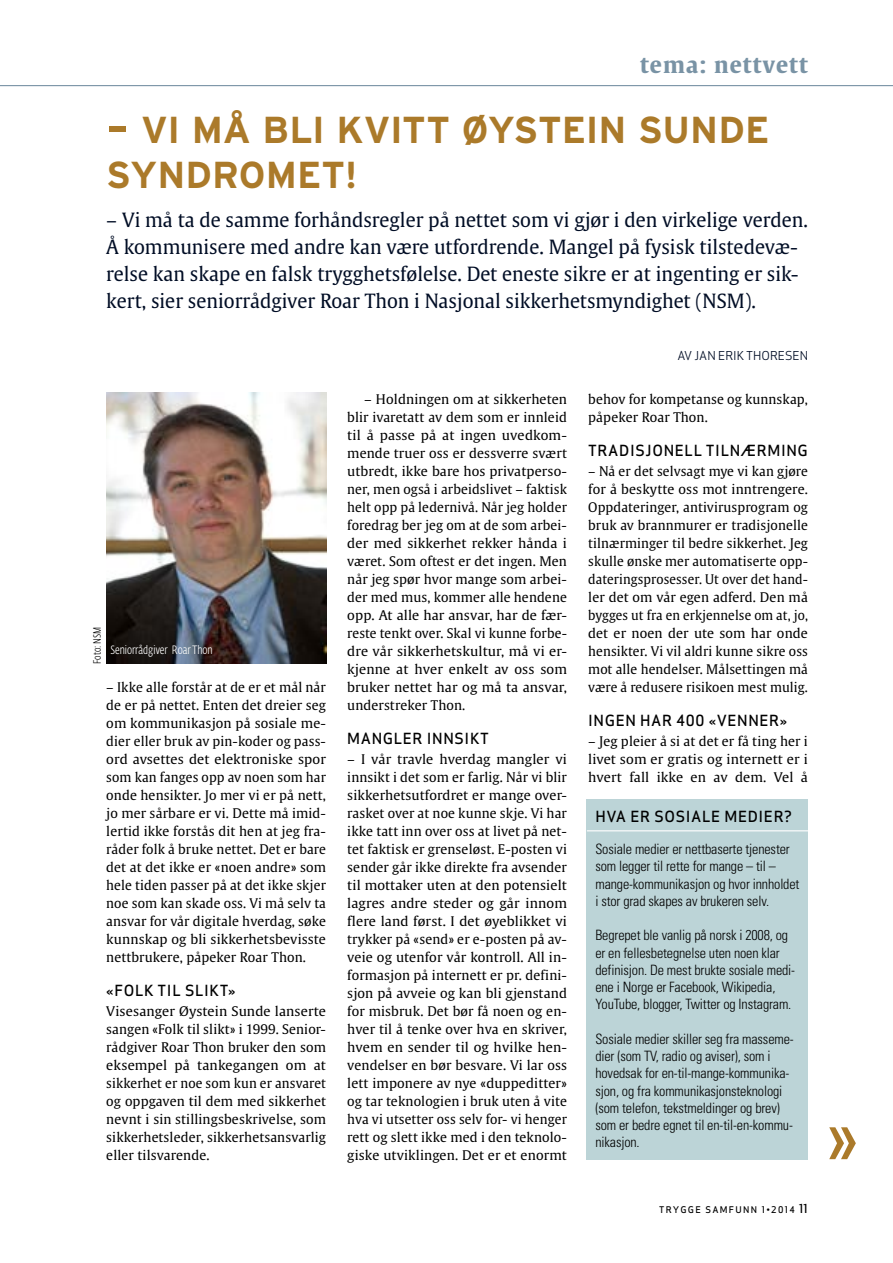
<style>
.page{position:relative;width:893px;height:1263px;background:#fff}
.page>*{position:absolute;margin:0;border:0;box-sizing:border-box;transform-origin:0 0}
.t1{font:77.7px "Gulliver Regular Roman";color:#ab7a2a}
.t2{font:700 37.5px/45px "Interstate";letter-spacing:-.005em;color:#ab7a2a;scale:1.5 1}
.t3{font:22.35px "Gulliver Bold Roman";letter-spacing:.05em;color:#7993a5}
.t4{font:19.5px/27px "Gulliver Regular Roman";color:#000d25}
.t5{font:15px "Apex Sans Medium T";letter-spacing:.04em;color:#000}
.t6{font:300 condensed 14.25px/17.2px "Univers";letter-spacing:-.01em;color:#000}
.t7{font:13.2px/18px "Gulliver Regular Roman";letter-spacing:.01em;color:#000;text-align:justify}
.t8{font:300 12px "Fedra Sans Cond Alt Std";color:#fff}
.t9{font:12px "Apex Sans Book T";color:#000d25}
.t10{font:300 10.5px "Fedra Sans Cond Alt Std";color:#000}
.t11{font:9px "Apex Sans Medium C";color:#000}
.s1{font-size:12px}
</style>
<div class="page">
<hr style="left:0;top:85px;width:893px;height:1px;background:#7993a5">
<img style="left:106px;top:393px;width:220px;height:270px">
<div style="left:587px;top:800px;width:221px;height:360px;background:#bcd4d7"></div>
<hr style="left:587px;top:830px;width:221px;height:1px;background:#fff">
<h3 class="t3" style="left:640px;top:51px;width:169px">tema: nettvett</h3>
<h2 class="t2" style="left:106px;top:107px;width:444px">- VI MÅ BLI KVITT ØYSTEIN SUN DE<br>SYN DROMET!</h2>
<p class="t4" style="left:106px;top:206px;width:703px">– Vi må ta de samme forhåndsregler på nettet som vi gjør i den virkelige verden.<br>Å kommunisere med andre kan være utfordrende. Mangel på fysisk tilstedevæ&shy;relse kan skape en falsk trygghetsfølelse. Det eneste sikre er at ingenting er sik&shy;kert, sier seniorrådgiver Roar Thon i Nasjonal sikkerhetsmyndighet (NSM).</p>
<p class="t9" style="left:677px;top:348px;width:132px">AV JAN ERIK THORESEN</p>
<p class="t10" style="left:91px;top:664px;width:38px;rotate:-90deg">Foto: NSM</p>
<p class="t8" style="left:111px;top:643px;width:104px">Seniorrådgiver Roar Thon</p>
<p class="t7" style="left:106px;top:678px;width:221px">– Ikke alle forstår at de er et mål når de er på nettet. Enten det dreier seg om kommunikasjon på sosiale me&shy;dier eller bruk av pin-koder og pass&shy;ord avsettes det elektroniske spor som kan fanges opp av noen som har onde hensikter. Jo mer vi er på nett, jo mer sårbare er vi. Dette må imid&shy;lertid ikke forstås dit hen at jeg fra&shy;råder folk å bruke nettet. Det er bare det at det ikke er «noen andre» som hele tiden passer på at det ikke skjer noe som kan skade oss. Vi må selv ta ansvar for vår digitale hverdag, søke kunnskap og bli sikkerhetsbevisste nettbrukere, påpeker Roar Thon.</p>
<p class="t5" style="left:106px;top:981px;width:131px">«FOLK TIL SLIKT»</p>
<p class="t7" style="left:106px;top:1002px;width:221px">Visesanger Øystein Sunde lanserte sangen «Folk til slikt» i 1999. Senior&shy;rådgiver Roar Thon bruker den som eksempel på tankegangen om at sikkerhet er noe som kun er ansvaret og oppgaven til dem med sikkerhet nevnt i sin stillingsbeskrivelse, som sikkerhetsleder, sikkerhetsansvarlig eller tilsvarende.</p>
<p class="t7" style="left:347px;top:390px;width:221px;text-indent:17px">– Holdningen om at sikkerheten blir ivaretatt av dem som er innleid til å passe på at ingen uvedkom&shy;mende truer oss er dessverre svært utbredt, ikke bare hos privatperso&shy;ner, men også i arbeidslivet – faktisk helt opp på ledernivå. Når jeg holder foredrag ber jeg om at de som arbei&shy;der med sikkerhet rekker hånda i været. Som oftest er det ingen. Men når jeg spør hvor mange som arbei&shy;der med mus, kommer alle hendene opp. At alle har ansvar, har de fær&shy;reste tenkt over. Skal vi kunne forbe&shy;dre vår sikkerhetskultur, må vi er&shy;kjenne at hver enkelt av oss som bruker nettet har og må ta ansvar, understreker Thon.</p>
<p class="t5" style="left:347px;top:729px;width:141px">MANGLER INNSIKT</p>
<p class="t7" style="left:347px;top:750px;width:221px">– I vår travle hverdag mangler vi innsikt i det som er farlig. Når vi blir sikkerhetsutfordret er mange over&shy;rasket over at noe kunne skje. Vi har ikke tatt inn over oss at livet på net&shy;tet faktisk er grenseløst. E-posten vi sender går ikke direkte fra avsender til mottaker uten at den potensielt lagres andre steder og går innom flere land først. I det øyeblikket vi trykker på «send» er e-posten på av&shy;veie og utenfor vår kontroll. All in&shy;formasjon på internett er pr. defini&shy;sjon på avveie og kan bli gjenstand for misbruk. Det bør få noen og en&shy;hver til å tenke over hva en skriver, hvem en sender til og hvilke hen&shy;vendelser en bør besvare. Vi lar oss lett imponere av nye «duppeditter» og tar teknologien i bruk uten å vite hva vi utsetter oss selv for- vi henger rett og slett ikke med i den teknolo&shy;giske utviklingen. Det er et enormt</p>
<p class="t7" style="left:588px;top:390px;width:221px">behov for kompetanse og kunnskap, påpeker Roar Thon.</p>
<p class="t5" style="left:588px;top:441px;width:221px">TRADISJONELL TILNÆRMING</p>
<p class="t7" style="left:588px;top:462px;width:221px">– Nå er det selvsagt mye vi kan gjøre for å beskytte oss mot inntrengere.<br>Oppdateringer, antivirusprogram og bruk av brannmurer er tradisjonelle tilnærminger til bedre sikkerhet. Jeg skulle ønske mer automatiserte opp&shy;dateringsprosesser. Ut over det hand&shy;ler det om vår egen adferd. Den må bygges ut fra en erkjennelse om at, jo, det er noen der ute som har onde hensikter. Vi vil aldri kunne sikre oss mot alle hendelser. Målsettingen må være å redusere risikoen mest mulig.</p>
<p class="t5" style="left:588px;top:711px;width:201px">I NGEN HAR 400 «VENNER»</p>
<p class="t7" style="left:588px;top:732px;width:221px">– Jeg pleier å si at det er få ting her i livet som er gratis og internett er i hvert fall ikke en av dem. Vel å</p>
<p class="t5" style="left:595px;top:806px;width:198px">HVA ER SOSIALE MEDIER?</p>
<p class="t6" style="left:595px;top:840px;width:206px">Sosiale medier er nettbaserte tjenester som legger til rette for mange – til – mange-kommunikasjon og hvor innholdet i stor grad skapes av brukeren selv.</p>
<p class="t6" style="left:595px;top:927px;width:201px">Begrepet ble vanlig på norsk i 2008, og er en fellesbetegnelse uten noen klar definisjon. De mest brukte sosiale medi&shy;ene i Norge er Facebook, Wikipedia, YouTube, blogger, Twitter og Instagram.</p>
<p class="t6" style="left:595px;top:1030px;width:200px">Sosiale medier skiller seg fra masseme&shy;dier (som TV, radio og aviser), som i hovedsak for en-til-mange-kommunika&shy;sjon, og fra kommunikasjonsteknologi (som telefon, tekstmeldinger og brev) som er bedre egnet til en-til-en-kommu&shy;nikasjon.</p>
<p class="t11" style="left:659px;top:1204px;width:8px">TRYGGE</p>
<p class="t11" style="left:705px;top:1204px;width:9px">SAMFUNN</p>
<p class="t11" style="left:762px;top:1204px;width:48px">1•2014 <span class="s1">11</span></p>
<h1 class="t1" style="left:825px;top:1088px;width:35px">»</h1>
</div>
